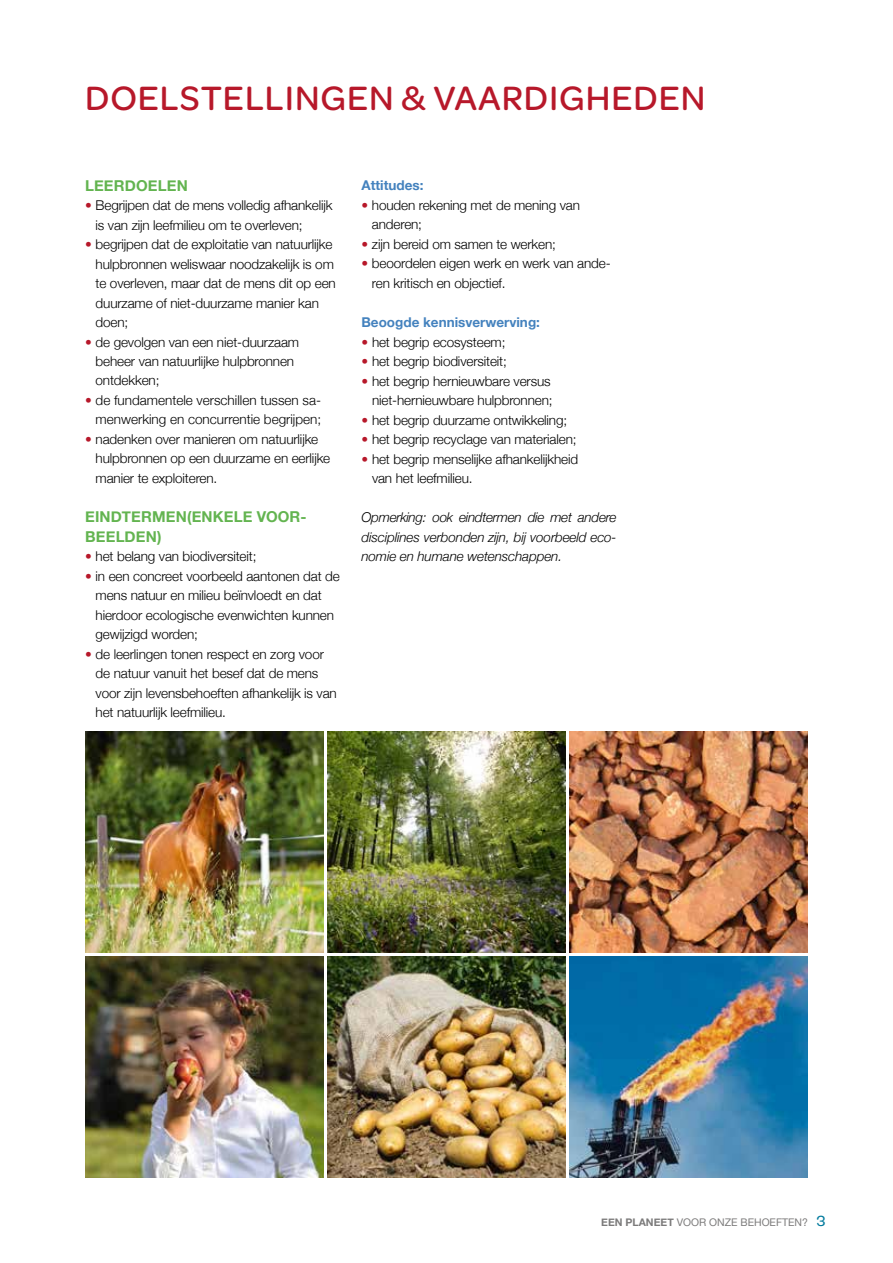
<style>
.page{position:relative;width:893px;height:1263px;background:#fff}
.page>*{position:absolute;margin:0;border:0;box-sizing:border-box;transform-origin:0 0}
.t1{font:500 36px "Omnes";letter-spacing:.025em;color:#b7182a}
.t2{font:700 15px/19.5px "Helvetica Neue";letter-spacing:.01em;color:#63b450}
.t3{font:300 13.5px/19.5px "Helvetica Neue";letter-spacing:-.01em;color:#000}
.t4{font:italic 300 13.5px/19.5px "Helvetica Neue";letter-spacing:-.01em;color:#000;text-align:justify}
.t5{font:700 13.5px "Helvetica Neue";color:#4482be}
.t6{font:10.5px "Helvetica Neue";color:#7c7b7b}
.s1{color:#b7182a}
.s2{font-weight:700}
.s3{font-family:"Mija";font-size:15px;color:#007a9d}
</style>
<div class="page">
<img style="left:85px;top:731px;width:238px;height:221px">
<img style="left:327px;top:732px;width:239px;height:220px">
<img style="left:327px;top:957px;width:239px;height:221px">
<img style="left:570px;top:957px;width:238px;height:221px">
<img style="left:570px;top:731px;width:238px;height:221px">
<img style="left:85px;top:957px;width:238px;height:221px">
<h1 class="t1" style="left:85px;top:73px;width:622px">DOELSTELLINGEN &amp; VAARDIGHEDEN</h1>
<p class="t2" style="left:85px;top:176px;width:104px">LEERDOELEN</p>
<p class="t3" style="left:96px;top:194px;width:239px;text-indent:-11px"><span class="s1">•</span> Begrijpen dat de mens volledig afhankelijk is van zijn leefmilieu om te overleven;</p>
<p class="t3" style="left:96px;top:233px;width:242px;text-indent:-11px"><span class="s1">•</span> begrijpen dat de exploitatie van natuurlijke hulpbronnen weliswaar noodzakelijk is om te overleven, maar dat de mens dit op een duurzame of niet-duurzame manier kan doen;</p>
<p class="t3" style="left:96px;top:331px;width:205px;text-indent:-11px"><span class="s1">•</span> de gevolgen van een niet-duurzaam beheer van natuurlijke hulpbronnen ontdekken;</p>
<p class="t3" style="left:85px;top:389px;width:238px;text-align:right"><span class="s1">•</span> de fundamentele verschillen tussen sa&shy;menwerking en concurrentie begrijpen;</p>
<p class="t3" style="left:96px;top:428px;width:236px;text-indent:-11px"><span class="s1">•</span> nadenken over manieren om natuurlijke hulpbronnen op een duurzame en eerlijke manier te exploiteren.</p>
<p class="t2" style="left:85px;top:507px;width:223px">EINDTERMEN(ENKELE VOOR-<br>BEELDEN)</p>
<p class="t3" style="left:85px;top:545px;width:173px"><span class="s1">•</span> het belang van biodiversiteit;</p>
<p class="t3" style="left:96px;top:565px;width:246px;text-indent:-11px"><span class="s1">•</span> in een concreet voorbeeld aantonen dat de mens natuur en milieu beïnvloedt en dat hierdoor ecologische evenwichten kunnen gewijzigd worden;</p>
<p class="t3" style="left:96px;top:643px;width:243px;text-indent:-11px"><span class="s1">•</span> de leerlingen tonen respect en zorg voor de natuur vanuit het besef dat de mens voor zijn levensbehoeften afhankelijk is van het natuurlijk leefmilieu.</p>
<p class="t5" style="left:361px;top:175px;width:63px">Attitudes:</p>
<p class="t3" style="left:372px;top:194px;width:209px;text-indent:-11px"><span class="s1">•</span> houden rekening met de mening van anderen;</p>
<p class="t3" style="left:361px;top:233px;width:196px"><span class="s1">•</span> zijn bereid om samen te werken;</p>
<p class="t3" style="left:372px;top:253px;width:240px;text-indent:-11px"><span class="s1">•</span> beoordelen eigen werk en werk van ande&shy;ren kritisch en objectief.</p>
<p class="t5" style="left:361px;top:312px;width:180px">Beoogde kennisverwerving:</p>
<p class="t3" style="left:361px;top:331px;width:145px"><span class="s1">•</span> het begrip ecosysteem;</p>
<p class="t3" style="left:361px;top:350px;width:147px"><span class="s1">•</span> het begrip biodiversiteit;</p>
<p class="t3" style="left:361px;top:370px;width:193px;text-align:right"><span class="s1">•</span> het begrip hernieuwbare versus niet-hernieuwbare hulpbronnen;</p>
<p class="t3" style="left:361px;top:409px;width:207px"><span class="s1">•</span> het begrip duurzame ontwikkeling;</p>
<p class="t3" style="left:361px;top:428px;width:217px"><span class="s1">•</span> het begrip recyclage van materialen;</p>
<p class="t3" style="left:372px;top:448px;width:208px;text-indent:-11px"><span class="s1">•</span> het begrip menselijke afhankelijkheid van het leefmilieu.</p>
<p class="t4" style="left:361px;top:507px;width:257px">Opmerking: ook eindtermen die met andere disciplines verbonden zijn, bij voorbeeld eco&shy;nomie en humane wetenschappen.</p>
<p class="t6" style="left:601px;top:1214px;width:226px"><span class="s2">EEN PLANEET</span> VOOR ONZE BEHOEFTEN? <span class="s3">3</span></p>
</div>
